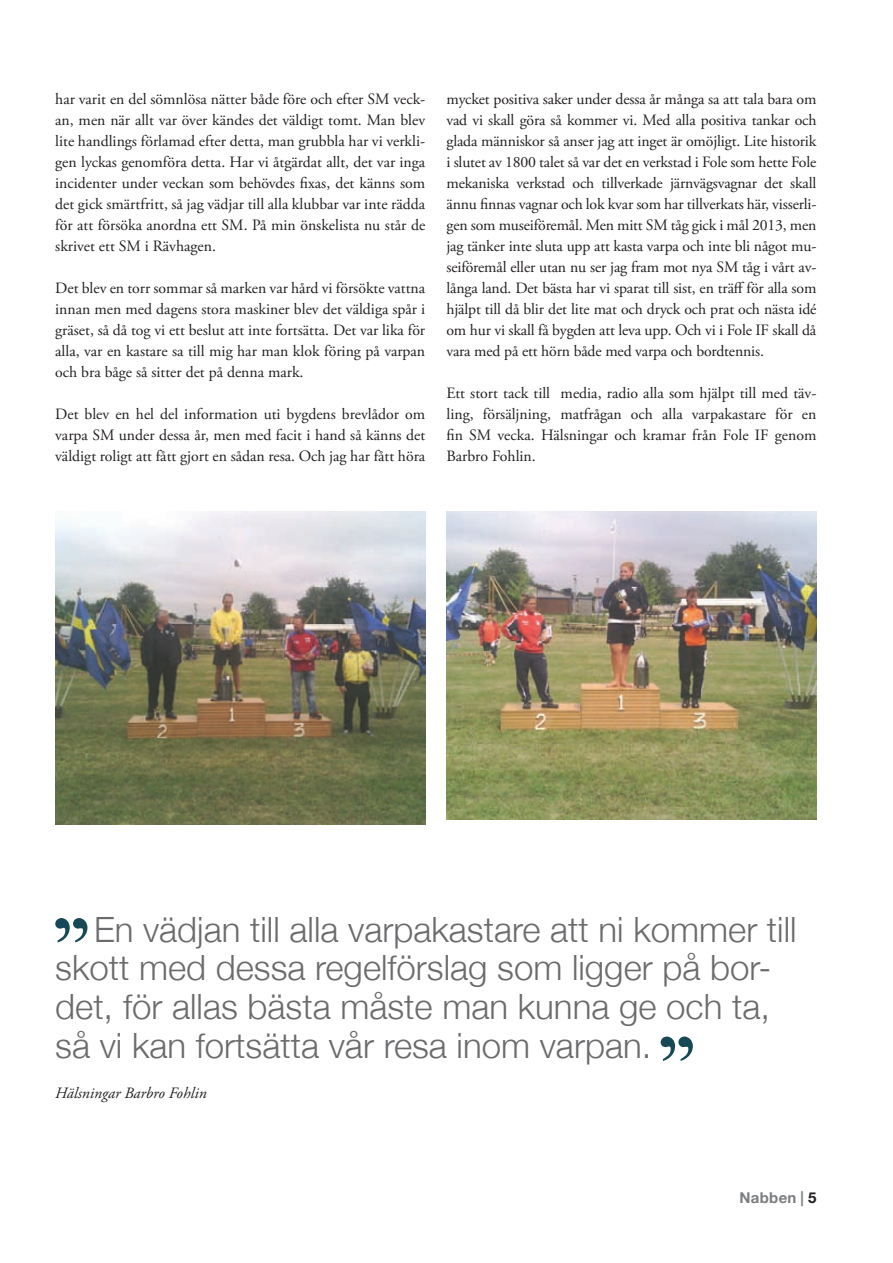
<style>
.page{position:relative;width:893px;height:1263px;background:#fff}
.page>*{position:absolute;margin:0;border:0;box-sizing:border-box;transform-origin:0 0}
.t1{font:300 34.8px/38.7px "Helvetica Neue";color:#6b6b6e}
.t2{font:15.75px/21px "Adobe Garamond Pro";color:#231f20;text-align:justify}
.t3{font:italic 15.75px "Adobe Garamond Pro";color:#231f20}
.t4{font:700 15px "Helvetica Neue";color:#7b7d80}
.s1{color:#231f20}
</style>
<div class="page">
<img style="left:55px;top:511px;width:370px;height:313px">
<img style="left:446px;top:511px;width:370px;height:309px">
<svg style="left:55px;top:918px;width:32px;height:24px"></svg>
<svg style="left:661px;top:1036px;width:32px;height:25px"></svg>
<p class="t2" style="left:55px;top:89px;width:371px">har varit en del sömnlösa nätter både före och efter SM veck&shy;an, men när allt var över kändes det väldigt tomt. Man blev lite handlings förlamad efter detta, man grubbla har vi verkli&shy;gen lyckas genomföra detta. Har vi åtgärdat allt, det var inga incidenter under veckan som behövdes fixas, det känns som det gick smärtfritt, så jag vädjar till alla klubbar var inte rädda för att försöka anordna ett SM. På min önskelista nu står de skrivet ett SM i Rävhagen.</p>
<p class="t2" style="left:55px;top:278px;width:371px">Det blev en torr sommar så marken var hård vi försökte vattna innan men med dagens stora maskiner blev det väldiga spår i gräset, så då tog vi ett beslut att inte fortsätta. Det var lika för alla, var en kastare sa till mig har man klok föring på varpan och bra båge så sitter det på denna mark.</p>
<p class="t2" style="left:55px;top:404px;width:371px">Det blev en hel del information uti bygdens brevlådor om varpa SM under dessa år, men med facit i hand så känns det väldigt roligt att fått gjort en sådan resa. Och jag har fått höra</p>
<p class="t2" style="left:446px;top:89px;width:371px">mycket positiva saker under dessa år många sa att tala bara om vad vi skall göra så kommer vi. Med alla positiva tankar och glada människor så anser jag att inget är omöjligt. Lite historik i slutet av 1800 talet så var det en verkstad i Fole som hette Fole mekaniska verkstad och tillverkade järnvägsvagnar det skall ännu finnas vagnar och lok kvar som har tillverkats här, visserli&shy;gen som museiföremål. Men mitt SM tåg gick i mål 2013, men jag tänker inte sluta upp att kasta varpa och inte bli något mu&shy;seiföremål eller utan nu ser jag fram mot nya SM tåg i vårt av&shy;långa land. Det bästa har vi sparat till sist, en träff för alla som hjälpt till då blir det lite mat och dryck och prat och nästa idé om hur vi skall få bygden att leva upp. Och vi i Fole IF skall då vara med på ett hörn både med varpa och bordtennis.</p>
<p class="t2" style="left:446px;top:383px;width:371px">Ett stort tack till media, radio alla som hjälpt till med täv&shy;ling, försäljning, matfrågan och alla varpakastare för en fin SM vecka. Hälsningar och kramar från Fole IF genom Barbro Fohlin.</p>
<h1 class="t1" style="left:55px;top:908px;width:743px;text-indent:39px">en vädjan till alla varpakastare att ni kommer till skott med dessa regelförslag som ligger på bor&shy;det, för allas bästa måste man kunna ge och ta, så vi kan fortsätta vår resa inom varpan.</h1>
<p class="t3" style="left:55px;top:1083px;width:153px">Hälsningar Barbro Fohlin</p>
<p class="t4" style="left:740px;top:1188px;width:78px">Nabben | <span class="s1">5</span></p>
</div>
